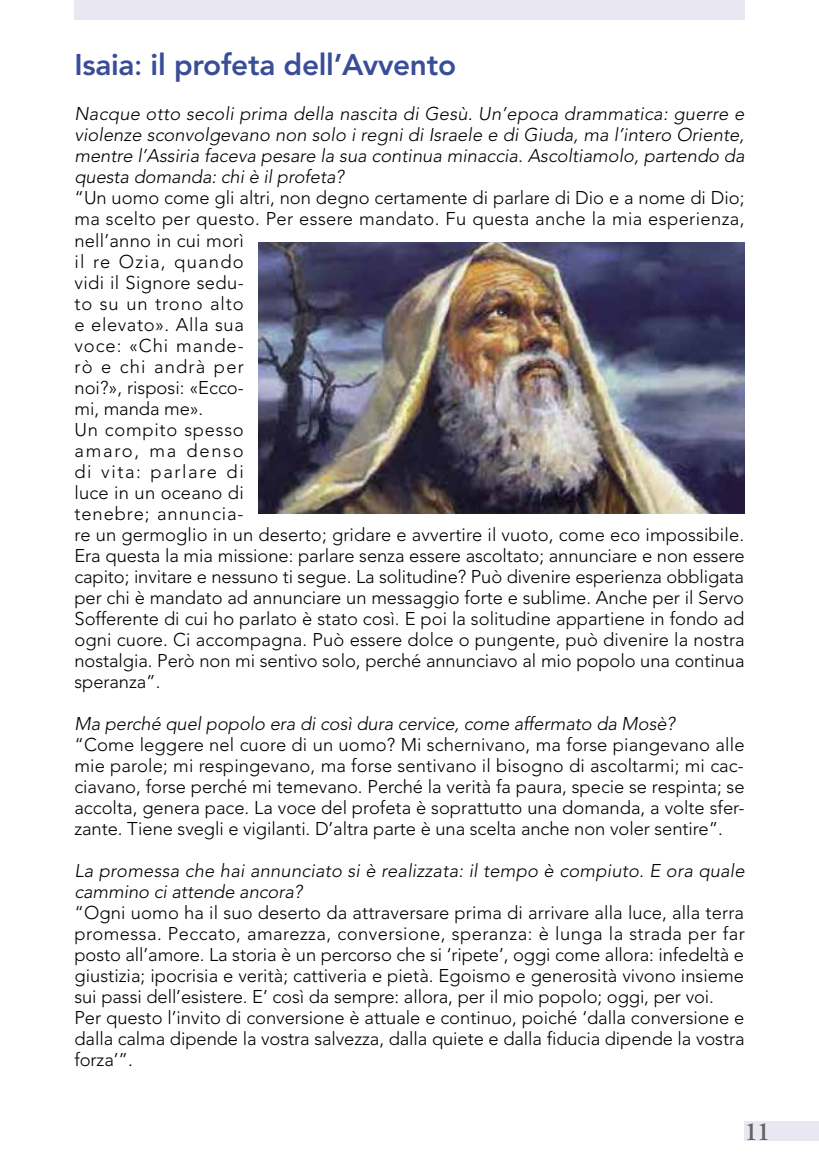
<style>
.page{position:relative;width:819px;height:1166px;background:#fff}
.page>*{position:absolute;margin:0;border:0;box-sizing:border-box;transform-origin:0 0}
.t1{font:800 29.75px "Avenir";letter-spacing:-.01em;color:#3a4d98}
.t2{font:600 26.25px "Adobe Garamond";color:#636363}
.t3{font:300 18.38px/21px "Avenir";color:#000}
.t4{font:italic 300 18.38px/21px "Avenir";letter-spacing:-.005em;color:#000;text-align:justify}
.s1{font-weight:500}
</style>
<div class="page">
<div style="left:74px;top:0;width:670px;height:20px;background:#e9e8f2"></div>
<div style="left:744px;top:1121px;width:75px;height:20px;background:#e9e8f2"></div>
<img style="left:259px;top:242px;width:485px;height:272px">
<h1 class="t1" style="left:74px;top:47px;width:383px">Isaia<span class="s1">:</span> il profeta dell’Avvento</h1>
<p class="t4" style="left:74px;top:104px;width:671px">Nacque otto secoli prima della nascita di Gesù. Un’epoca drammatica: guerre e violenze sconvolgevano non solo i regni di Israele e di Giuda, ma l’intero Oriente, mentre l’Assiria faceva pesare la sua continua minaccia. Ascoltiamolo, partendo da questa domanda: chi è il profeta?</p>
<p class="t3" style="left:74px;top:188px;width:671px">“Un uomo come gli altri, non degno certamente di parlare di Dio e a nome di Dio; ma scelto per questo. Per essere mandato. Fu questa anche la mia esperienza, nell’anno in cui morì<br>il re Ozia, quando<br>vidi il Signore sedu-<br>to su un trono alto<br>e elevato». Alla sua<br>voce: «Chi mande-<br>rò e chi andrà per<br>noi?», risposi: «Ecco-<br>mi, manda me».<br>Un compito spesso<br>amaro, ma denso<br>di vita: parlare di<br>luce in un oceano di<br>tenebre; annuncia-<br>re un germoglio in un deserto; gridare e avvertire il vuoto, come eco impossibile.<br>Era questa la mia missione: parlare senza essere ascoltato; annunciare e non essere capito; invitare e nessuno ti segue. La solitudine? Può divenire esperienza obbligata per chi è mandato ad annunciare un messaggio forte e sublime. Anche per il Servo Sofferente di cui ho parlato è stato così. E poi la solitudine appartiene in fondo ad ogni cuore. Ci accompagna. Può essere dolce o pungente, può divenire la nostra nostalgia. Però non mi sentivo solo, perché annunciavo al mio popolo una continua speranza”.</p>
<p class="t4" style="left:74px;top:713px;width:602px">Ma perché quel popolo era di così dura cervice, come affermato da Mosè?</p>
<p class="t3" style="left:74px;top:734px;width:671px;text-align:justify">“Come leggere nel cuore di un uomo? Mi schernivano, ma forse piangevano alle mie parole; mi respingevano, ma forse sentivano il bisogno di ascoltarmi; mi cac&shy;ciavano, forse perché mi temevano. Perché la verità fa paura, specie se respinta; se accolta, genera pace. La voce del profeta è soprattutto una domanda, a volte sfer&shy;zante. Tiene svegli e vigilanti. D’altra parte è una scelta anche non voler sentire”.</p>
<p class="t4" style="left:74px;top:860px;width:671px">La promessa che hai annunciato si è realizzata: il tempo è compiuto. E ora quale cammino ci attende ancora?</p>
<p class="t3" style="left:74px;top:902px;width:671px">“Ogni uomo ha il suo deserto da attraversare prima di arrivare alla luce, alla terra promessa. Peccato, amarezza, conversione, speranza: è lunga la strada per far posto all’amore. La storia è un percorso che si ‘ripete’, oggi come allora: infedeltà e giustizia; ipocrisia e verità; cattiveria e pietà. Egoismo e generosità vivono insieme sui passi dell’esistere. E’ così da sempre: allora, per il mio popolo; oggi, per voi.<br>Per questo l’invito di conversione è attuale e continuo, poiché ‘dalla conversione e dalla calma dipende la vostra salvezza, dalla quiete e dalla fiducia dipende la vostra forza’”.</p>
<h2 class="t2" style="left:744px;top:1117px;width:27px">11</h2>
</div>
